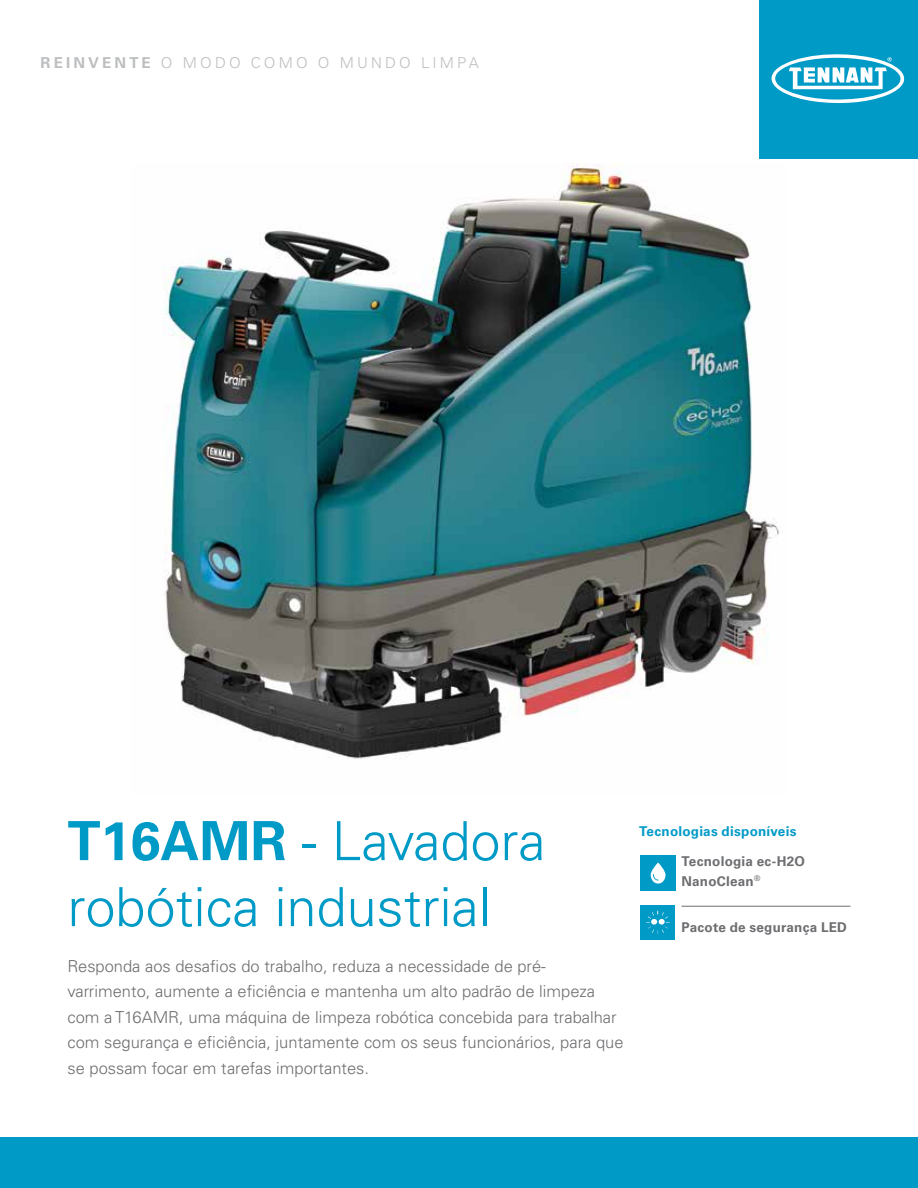
<style>
.page{position:relative;width:918px;height:1188px;background:#fff}
.page>*{position:absolute;margin:0;border:0;box-sizing:border-box;transform-origin:0 0}
.t1{font:300 54px/66px "Univers LT Std";color:#009ac7}
.t2{font:300 16.5px/25.5px "Univers LT Std";color:#6d6e71}
.t3{font:300 15px "Univers LT Std";letter-spacing:.21em;color:#bcbec0}
.t4{font:700 13.5px/19.5px "Univers LT Std";letter-spacing:.015em;color:#6d6e71}
.t5{font:700 13.5px "Univers LT Std";letter-spacing:.015em;color:#009ac7}
.s1{font-weight:700}
</style>
<div class="page">
<div style="left:0;top:1137px;width:918px;height:51px;background:#009ac7"></div>
<hr style="left:681px;top:906px;width:170px;height:1px;background:#6d6e71">
<div style="left:640px;top:855px;width:36px;height:36px;background:#009ac7"></div>
<svg style="left:651px;top:862px;width:15px;height:22px"></svg>
<div style="left:640px;top:905px;width:35px;height:35px;background:#009ac7"></div>
<div style="left:759px;top:0;width:159px;height:159px;background:#009ac7"></div>
<svg style="left:771px;top:54px;width:134px;height:50px"></svg>
<img style="left:163px;top:164px;width:616px;height:595px">
<svg style="left:646px;top:911px;width:24px;height:23px"></svg>
<p class="t3" style="left:40px;top:53px;width:440px"><span class="s1">REINVENTE</span> O MODO COMO O MUNDO LIMPA</p>
<h1 class="t1" style="left:68px;top:808px;width:479px"><span class="s1">T16AMR</span> - Lavadora robótica industrial</h1>
<p class="t2" style="left:68px;top:953px;width:558px">Responda aos desafios do trabalho, reduza a necessidade de pré&shy;varrimento, aumente a eficiência e mantenha um alto padrão de limpeza com a T16AMR, uma máquina de limpeza robótica concebida para trabalhar com segurança e eficiência, juntamente com os seus funcionários, para que se possam focar em tarefas importantes.</p>
<p class="t5" style="left:639px;top:823px;width:159px">Tecnologias disponíveis</p>
<p class="t4" style="left:681px;top:852px;width:125px">Tecnologia ec-H2O<br>NanoClean<sup>®</sup></p>
<p class="t4" style="left:681px;top:918px;width:167px">Pacote de segurança LED</p>
</div>
